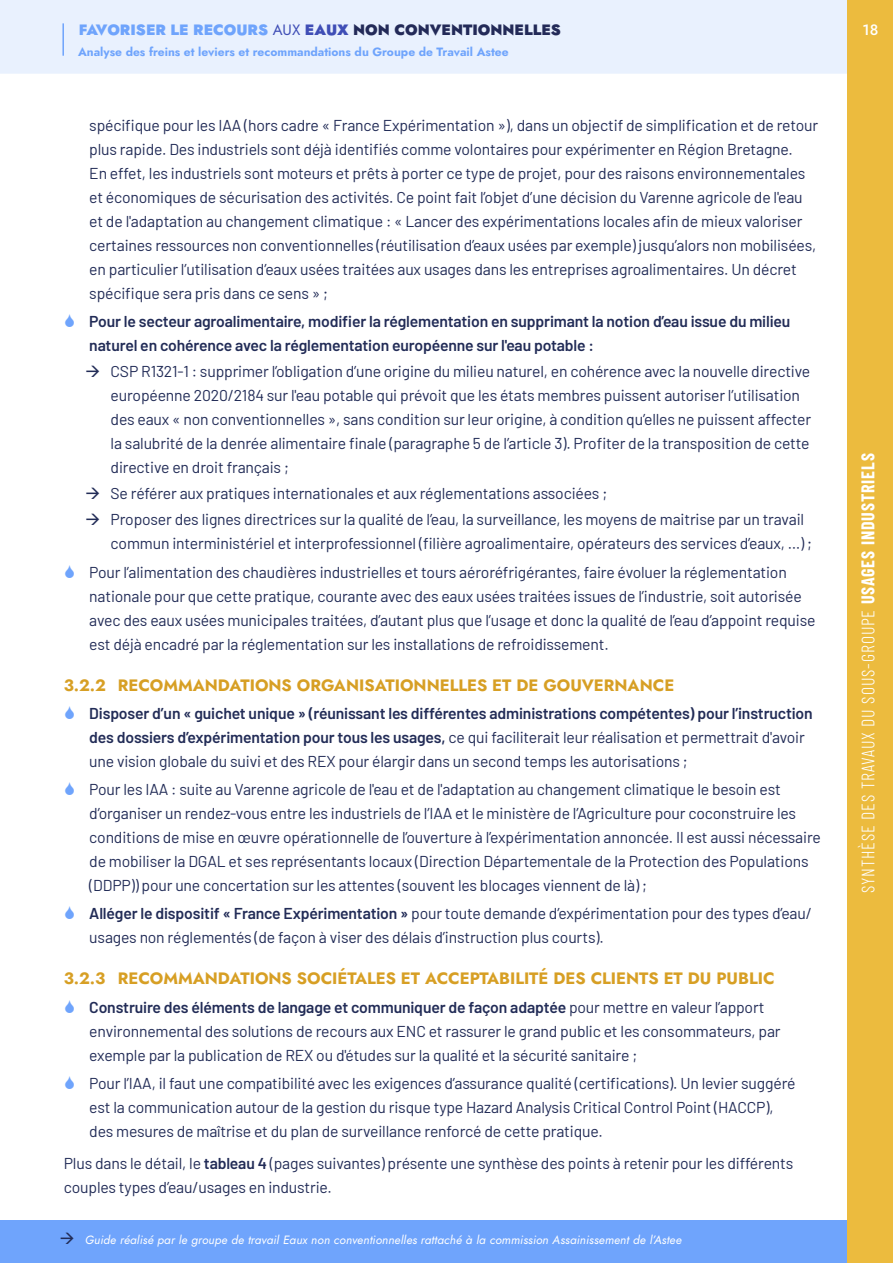
<style>
.page{position:relative;width:893px;height:1263px;background:#fff}
.page>*{position:absolute;margin:0;border:0;box-sizing:border-box;transform-origin:0 0}
.t1{font:300 18px "Barlow Condensed";letter-spacing:.05em;color:#fff}
.t2{font:700 16.5px "Jost";color:#d79f24}
.t3{font:15.75px/24px "Barlow";letter-spacing:-.01em;color:#222c57}
.t4{font:600 15.75px/24px "Barlow";letter-spacing:-.01em;color:#222c57}
.t5{font:900 15px "Jost";color:#232a58}
.t6{font:500 15px "Jost";color:#fff}
.t7{font:italic 12px "Jost";letter-spacing:.01em;color:#fff}
.t8{font:700 12px "Jost";color:#6fa4fc}
.s1{color:#6fa4fc}
.s2{font-weight:400;color:#3f4eb6}
.s3{color:#3f4eb6}
.s4{font-weight:400}
.s5{font-weight:600}
.s6{font-weight:700}
</style>
<div class="page">
<div style="left:0;top:1220px;width:893px;height:43px;background:#6fa4fc"></div>
<div style="left:0;top:0;width:848px;height:74px;background:#e9f1fe"></div>
<div style="left:848px;top:0;width:45px;height:1263px;background:#ecbb3e"></div>
<hr style="left:62px;top:23px;width:2px;height:33px;background:#6fa4fc">
<p class="t5" style="left:79px;top:19px;width:484px"><span class="s1">FAVORISER LE RECOURS</span> <span class="s2">AUX</span> <span class="s3">EAUX</span> NON CONVENTIONNELLES</p>
<p class="t8" style="left:78px;top:43px;width:432px">Analyse des freins et leviers et recommandations du Groupe de Travail Astee</p>
<p class="t3" style="left:89px;top:112px;width:730px">spécifique pour les IAA (hors cadre « France Expérimentation »), dans un objectif de simplification et de retour plus rapide. Des industriels sont déjà identifiés comme volontaires pour expérimenter en Région Bretagne.<br>En effet, les industriels sont moteurs et prêts à porter ce type de projet, pour des raisons environnementales et économiques de sécurisation des activités. Ce point fait l’objet d’une décision du Varenne agricole de l'eau et de l'adaptation au changement climatique : « Lancer des expérimentations locales afin de mieux valoriser certaines ressources non conventionnelles (réutilisation d’eaux usées par exemple) jusqu’alors non mobilisées, en particulier l’utilisation d’eaux usées traitées aux usages dans les entreprises agroalimentaires. Un décret spécifique sera pris dans ce sens » ;</p>
<p class="t4" style="left:89px;top:308px;width:703px">Pour le secteur agroalimentaire, modifier la réglementation en supprimant la notion d’eau issue du milieu naturel en cohérence avec la réglementation européenne sur l'eau potable :</p>
<p class="t3" style="left:111px;top:358px;width:702px">CSP R1321-1 : supprimer l’obligation d’une origine du milieu naturel, en cohérence avec la nouvelle directive européenne 2020/2184 sur l'eau potable qui prévoit que les états membres puissent autoriser l’utilisation des eaux « non conventionnelles », sans condition sur leur origine, à condition qu’elles ne puissent affecter la salubrité de la denrée alimentaire finale (paragraphe 5 de l’article 3). Profiter de la transposition de cette directive en droit français ;</p>
<p class="t3" style="left:111px;top:479px;width:695px;line-height:26.1px">Se référer aux pratiques internationales et aux réglementations associées ;<br>Proposer des lignes directrices sur la qualité de l’eau, la surveillance, les moyens de maitrise par un travail</p>
<p class="t3" style="left:89px;top:528px;width:724px;line-height:28.2px;text-indent:21px">commun interministériel et interprofessionnel (filière agroalimentaire, opérateurs des services d’eaux, …) ;<br>Pour l’alimentation des chaudières industrielles et tours aéroréfrigérantes, faire évoluer la réglementation</p>
<p class="t3" style="left:89px;top:583px;width:728px">nationale pour que cette pratique, courante avec des eaux usées traitées issues de l’industrie, soit autorisée avec des eaux usées municipales traitées, d’autant plus que l’usage et donc la qualité de l’eau d’appoint requise est déjà encadré par la réglementation sur les installations de refroidissement.</p>
<p class="t2" style="left:64px;top:673px;width:612px">3.2.2 RECOMMANDATIONS ORGANISATIONNELLES ET DE GOUVERNANCE</p>
<p class="t4" style="left:89px;top:700px;width:725px">Disposer d’un « guichet unique » (réunissant les différentes administrations compétentes) pour l’instruction des dossiers d’expérimentation pour tous les usages, <span class="s4">ce qui faciliterait leur réalisation et permettrait d'avoir une vision globale du suivi et des REX pour élargir dans un second temps les autorisations ;</span></p>
<p class="t3" style="left:89px;top:776px;width:733px">Pour les IAA : suite au Varenne agricole de l'eau et de l'adaptation au changement climatique le besoin est d’organiser un rendez-vous entre les industriels de l’IAA et le ministère de l’Agriculture pour coconstruire les conditions de mise en œuvre opérationnelle de l’ouverture à l’expérimentation annoncée. Il est aussi nécessaire de mobiliser la DGAL et ses représentants locaux (Direction Départementale de la Protection des Populations (DDPP)) pour une concertation sur les attentes (souvent les blocages viennent de là) ;</p>
<p class="t3" style="left:89px;top:900px;width:724px"><span class="s5">Alléger le dispositif « France Expérimentation »</span> pour toute demande d’expérimentation pour des types d’eau/ usages non réglementés (de façon à viser des délais d’instruction plus courts).</p>
<p class="t2" style="left:64px;top:967px;width:712px">3.2.3 RECOMMANDATIONS SOCIÉTALES ET ACCEPTABILITÉ DES CLIENTS ET DU PUBLIC</p>
<p class="t3" style="left:89px;top:994px;width:693px"><span class="s5">Construire des éléments de langage et communiquer de façon adaptée</span> pour mettre en valeur l’apport environnemental des solutions de recours aux ENC et rassurer le grand public et les consommateurs, par exemple par la publication de REX ou d'études sur la qualité et la sécurité sanitaire ;</p>
<p class="t3" style="left:89px;top:1070px;width:708px">Pour l’IAA, il faut une compatibilité avec les exigences d’assurance qualité (certifications). Un levier suggéré est la communication autour de la gestion du risque type Hazard Analysis Critical Control Point (HACCP), des mesures de maîtrise et du plan de surveillance renforcé de cette pratique.</p>
<p class="t3" style="left:64px;top:1150px;width:731px">Plus dans le détail, le <span class="s5">tableau 4</span> (pages suivantes) présente une synthèse des points à retenir pour les différents couples types d’eau/usages en industrie.</p>
<p class="t7" style="left:85px;top:1232px;width:598px">Guide réalisé par le groupe de travail Eaux non conventionnelles rattaché à la commission Assainissement de l’Astee</p>
<p class="t6" style="left:862px;top:19px;width:17px">18</p>
<p class="t1" style="left:855px;top:892px;width:441px;rotate:-90deg">SYNTHÈSE DES TRAVAUX DU SOUS-GROUPE <span class="s6">USAGES INDUSTRIELS</span></p>
</div>
